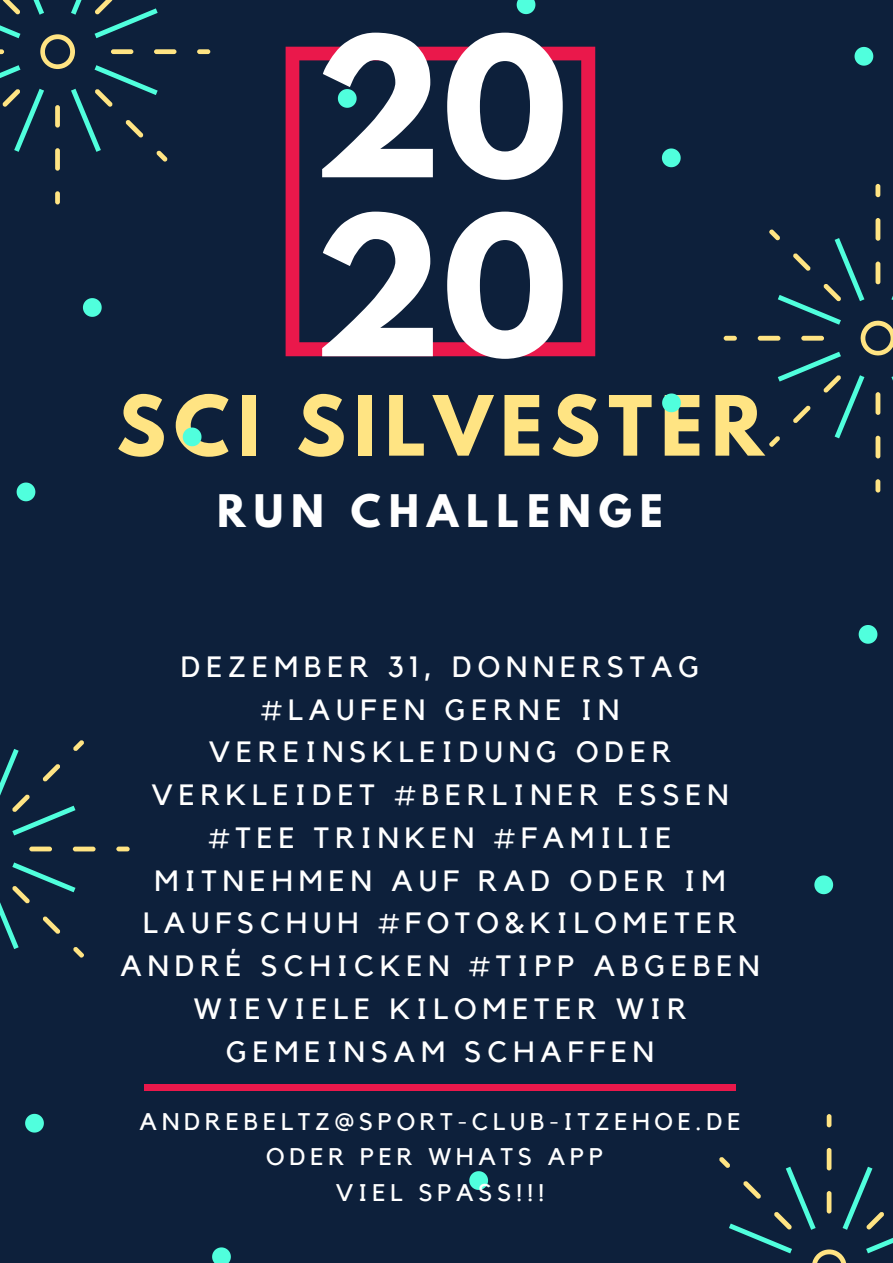
<style>
.page{position:relative;width:893px;height:1263px;background:#0d203b}
.page>*{position:absolute;margin:0;border:0;box-sizing:border-box;transform-origin:0 0}
.t1{font:700 172.12px "League Spartan";color:#fff}
.t2{font:700 73.5px "League Spartan";letter-spacing:.11em;color:#ffe483}
.t3{font:700 39.75px "League Spartan";letter-spacing:.2em;color:#fff}
.t4{font:29.25px/42.8px "Kollektif";letter-spacing:.2em;color:#fff;text-align:center}
.t5{font:24px "Kollektif";letter-spacing:.2em;color:#fff}
</style>
<div class="page">
<div style="left:55px;top:148px;width:5px;height:23px;background:#ffe483;border-radius:2px"></div>
<div style="left:55px;top:191px;width:5px;height:13px;background:#ffe483;border-radius:2px"></div>
<div style="left:197px;top:49px;width:13px;height:5px;background:#ffe483;border-radius:2px"></div>
<div style="left:154px;top:49px;width:22px;height:5px;background:#ffe483;border-radius:2px"></div>
<svg style="left:0;top:0;width:168px;height:162px"></svg>
<div style="left:826px;top:1114px;width:5px;height:13px;background:#ffe483;border-radius:2px"></div>
<div style="left:826px;top:1148px;width:5px;height:22px;background:#ffe483;border-radius:2px"></div>
<svg style="left:719px;top:1157px;width:174px;height:106px"></svg>
<svg style="left:116px;top:846px;width:14px;height:6px"></svg>
<svg style="left:0;top:740px;width:96px;height:218px"></svg>
<svg style="left:875px;top:183px;width:6px;height:15px"></svg>
<svg style="left:875px;top:479px;width:6px;height:14px"></svg>
<svg style="left:723px;top:335px;width:14px;height:6px"></svg>
<svg style="left:757px;top:218px;width:136px;height:241px"></svg>
<svg style="left:286px;top:47px;width:309px;height:309px;fill:#ea184b"></svg>
<svg style="left:301px;top:63px;width:278px;height:277px"></svg>
<svg style="left:83px;top:298px;width:19px;height:19px"></svg>
<svg style="left:183px;top:427px;width:18px;height:19px"></svg>
<svg style="left:338px;top:89px;width:19px;height:19px"></svg>
<svg style="left:517px;top:0;width:18px;height:14px"></svg>
<svg style="left:662px;top:148px;width:18px;height:19px"></svg>
<svg style="left:854px;top:47px;width:19px;height:19px"></svg>
<svg style="left:662px;top:393px;width:19px;height:19px"></svg>
<svg style="left:25px;top:1114px;width:19px;height:18px"></svg>
<svg style="left:212px;top:1247px;width:19px;height:16px"></svg>
<svg style="left:858px;top:625px;width:19px;height:19px"></svg>
<svg style="left:814px;top:875px;width:19px;height:19px"></svg>
<svg style="left:17px;top:482px;width:18px;height:19px"></svg>
<svg style="left:469px;top:1171px;width:19px;height:19px"></svg>
<div style="left:144px;top:1085px;width:591px;height:6px;background:#ea184b"></div>
<p class="t1" style="left:313px;top:22px;width:256px">20</p>
<p class="t1" style="left:313px;top:201px;width:256px">20</p>
<p class="t2" style="left:116px;top:389px;width:648px">SCI SILVESTER</p>
<p class="t3" style="left:217px;top:491px;width:447px">RUN CHALLENGE</p>
<p class="t4" style="left:181px;top:646px;width:520px">DEZEMBER 31, DONNERSTAG</p>
<p class="t4" style="left:120px;top:689px;width:641px">#LAUFEN GERNE IN<br>VEREINSKLEIDUNG ODER<br>VERKLEIDET #BERLINER ESSEN #TEE TRINKEN #FAMILIE<br>MITNEHMEN AUF RAD ODER IM<br>LAUFSCHUH #FOTO&amp;KILOMETER<br>ANDRÉ SCHICKEN #TIPP ABGEBEN<br>WIEVIELE KILOMETER WIR<br>GEMEINSAM SCHAFFEN</p>
<p class="t5" style="left:140px;top:1110px;width:602px">ANDREBELTZ@SPORT-CLUB-ITZEHOE.DE</p>
<p class="t5" style="left:266px;top:1146px;width:338px">ODER PER WHATS APP</p>
<p class="t5" style="left:336px;top:1181px;width:210px">VIEL SPASS!!!</p>
</div>
